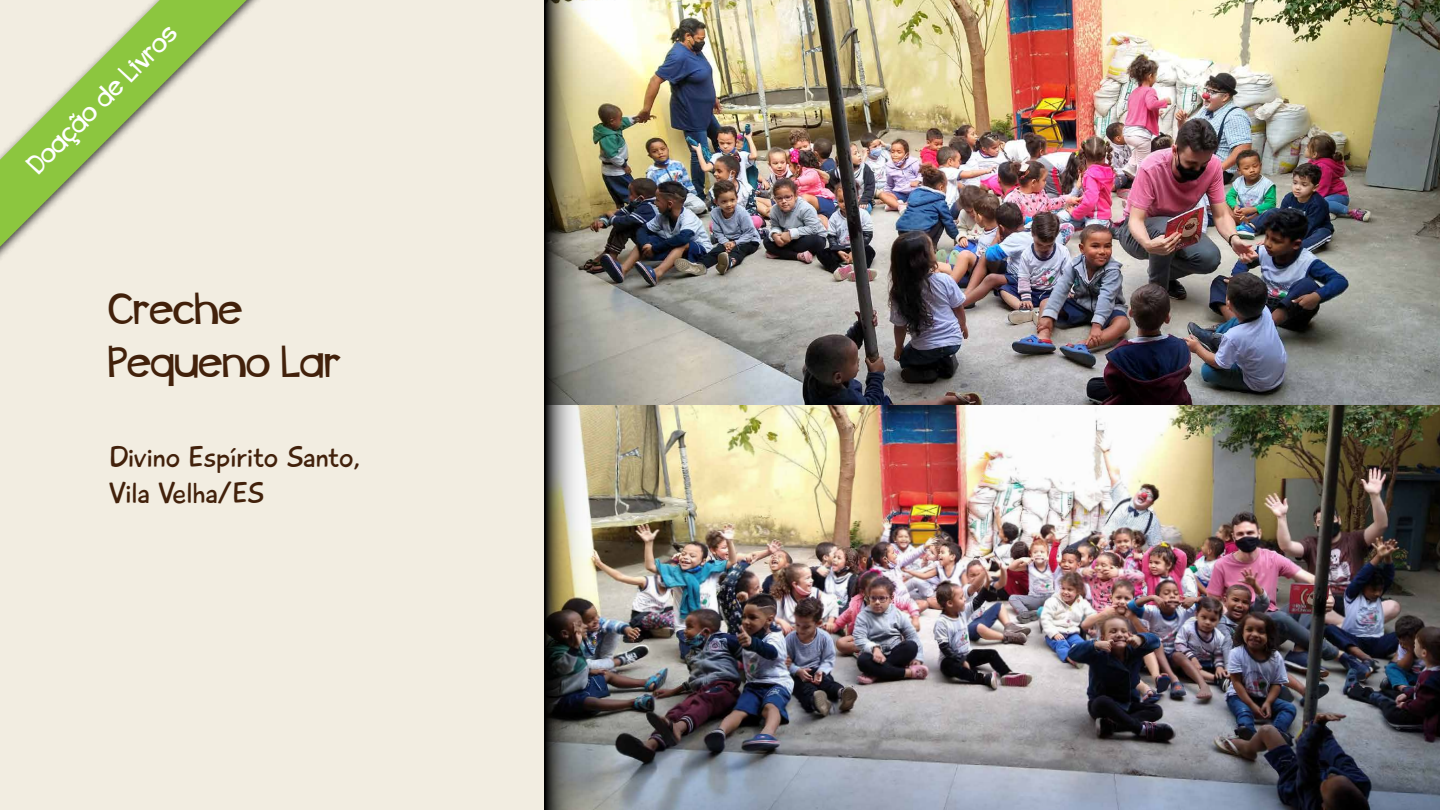
<style>
.page{position:relative;width:1440px;height:810px;background:#f2ede1}
.page>*{position:absolute;margin:0;border:0;box-sizing:border-box;transform-origin:0 0}
.t1{font:44.62px/53.6px "whizbangpow";color:#42210b}
.t2{font:30px/36px "Playtime With Hot Toddies";color:#42210b}
.t3{font:27.67px "whizbangpow";color:#fff}
</style>
<div class="page">
<svg style="left:0;top:0;width:247px;height:247px"></svg>
<img style="left:606px;top:0;width:834px;height:810px">
<img style="left:544px;top:0;width:62px;height:810px">
<p class="t3" style="left:20px;top:156px;width:200px;rotate:-45deg">Doação de Livros</p>
<h1 class="t1" style="left:109px;top:282px;width:234px">Creche<br>Pequeno Lar</h1>
<p class="t2" style="left:109px;top:439px;width:254px">Divino Espírito Santo,<br>Vila Velha/ES</p>
</div>
